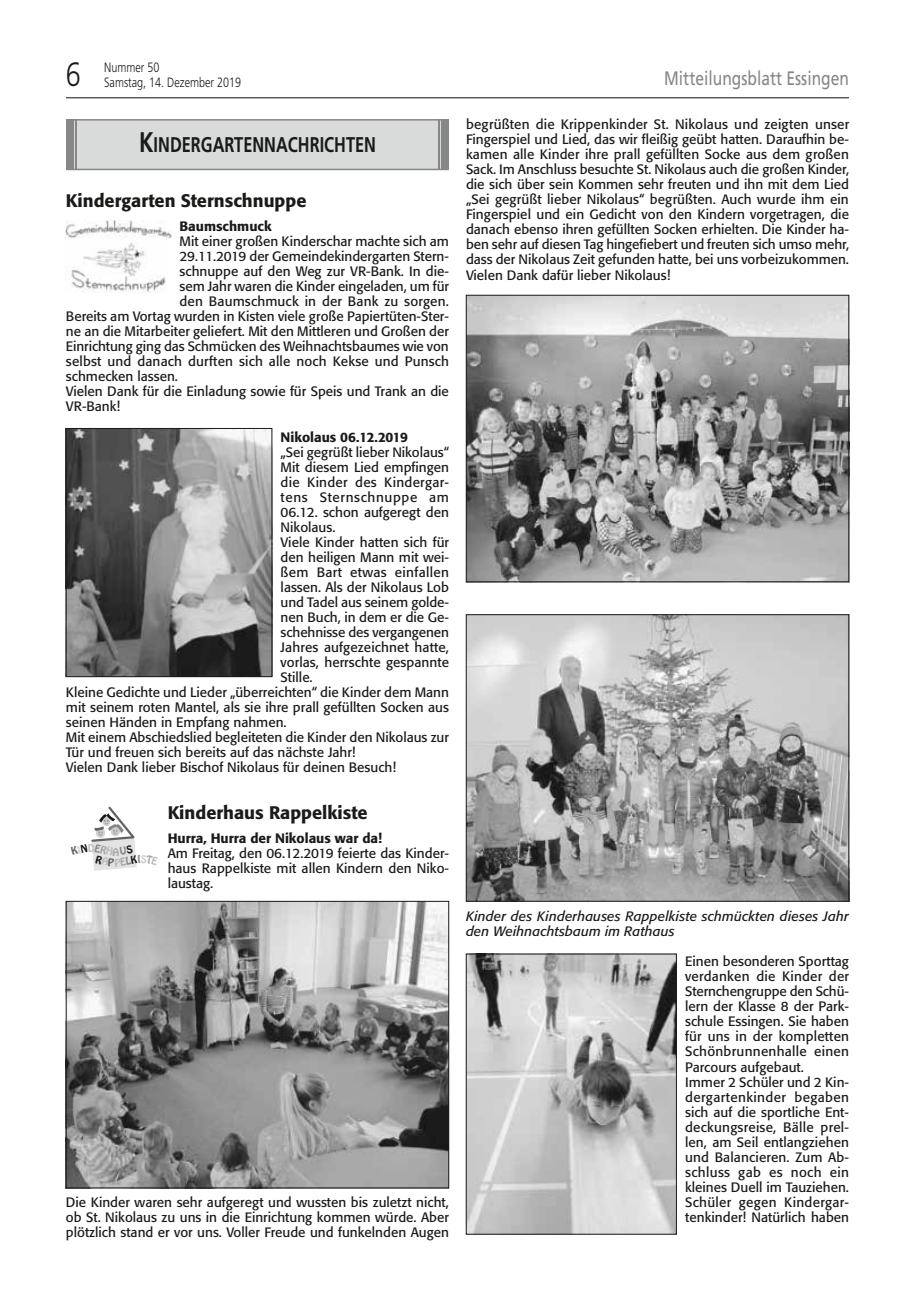
<style>
.page{position:relative;width:915px;height:1297px;background:#fff}
.page>*{position:absolute;margin:0;border:0;box-sizing:border-box;transform-origin:0 0}
.t1{font:300 33.75px "Frutiger";color:#1a1a18;scale:.8 1}
.t2{font:700 21.3px "Frutiger";color:#1a1a18;scale:.77 1}
.t3{font:19.5px "Frutiger";color:#868786;scale:.8 1}
.t4{font:500 18px "Formata";color:#1a1a18}
.t5{font:13.5px/15.1px "Formata";color:#1a1a18;text-align:justify}
.t6{font:italic 13.5px/15.1px "Formata";letter-spacing:.01em;color:#1a1a18}
.t7{font:500 13.5px "Formata";color:#1a1a18}
.t8{font:300 13.5px "Frutiger";color:#1a1a18;scale:.8 1}
.t9{font:13.5px "Formata";letter-spacing:.02em;color:#1a1a18}
.t10{font:13.5px "Formata";letter-spacing:.025em;color:#1a1a18}
.t11{font:13.5px "Formata";letter-spacing:.045em;color:#1a1a18}
.s1{font-size:28.35px}
</style>
<div class="page">
<hr style="left:66px;top:97px;width:782px;height:1px;background:#1a1a18">
<div style="left:67px;top:121px;width:380px;height:48px;background:#d9dada"></div>
<div style="left:66px;top:119px;width:383px;height:51px;border:2px solid #868786"></div>
<div style="left:441px;top:119px;width:8px;height:50px;background:#868786"></div>
<hr style="left:438px;top:119px;width:1px;height:51px;background:#868786">
<div style="left:66px;top:119px;width:7px;height:51px;background:#868786"></div>
<hr style="left:75px;top:119px;width:2px;height:50px;background:#868786">
<img style="left:68px;top:430px;width:202px;height:245px">
<div style="left:66px;top:428px;width:206px;height:249px;border:1px solid #1a1a18"></div>
<img style="left:68px;top:903px;width:379px;height:283px">
<div style="left:66px;top:901px;width:383px;height:287px;border:1px solid #1a1a18"></div>
<img style="left:66px;top:221px;width:106px;height:71px">
<img style="left:468px;top:297px;width:378px;height:283px">
<div style="left:466px;top:295px;width:382px;height:287px;border:1px solid #1a1a18"></div>
<img style="left:468px;top:616px;width:378px;height:283px">
<div style="left:466px;top:614px;width:382px;height:287px;border:1px solid #1a1a18"></div>
<img style="left:468px;top:956px;width:206px;height:276px">
<div style="left:466px;top:954px;width:210px;height:280px;border:1px solid #1a1a18"></div>
<svg style="left:91px;top:806px;width:46px;height:65px"></svg>
<h1 class="t1" style="left:66px;top:55px;width:20px">6</h1>
<p class="t8" style="left:104px;top:60px;width:71px">Nummer 50</p>
<p class="t8" style="left:104px;top:75px;width:173px">Samstag, 14. Dezember 2019</p>
<h3 class="t3" style="left:664px;top:67px;width:232px">Mitteilungsblatt Essingen</h3>
<h2 class="t2" style="left:139px;top:132px;width:309px"><span class="s1">K</span>INDERGARTENNACHRICHTEN</h2>
<h3 class="t4" style="left:66px;top:190px;width:242px">Kindergarten Sternschnuppe</h3>
<p class="t7" style="left:179px;top:217px;width:93px">Baumschmuck</p>
<p class="t5" style="left:179px;top:233px;width:271px">Mit einer großen Kinderschar machte sich am</p>
<p class="t5" style="left:179px;top:248px;width:271px">29.11.2019 der Gemeindekindergarten Stern-</p>
<p class="t5" style="left:179px;top:263px;width:271px">schnuppe auf den Weg zur VR-Bank. In die-</p>
<p class="t5" style="left:179px;top:278px;width:271px">sem Jahr waren die Kinder eingeladen, um für</p>
<p class="t5" style="left:179px;top:293px;width:270px">den Baumschmuck in der Bank zu sorgen.</p>
<p class="t5" style="left:66px;top:308px;width:384px">Bereits am Vortag wurden in Kisten viele große Papiertüten-Ster-</p>
<p class="t5" style="left:66px;top:323px;width:384px">ne an die Mitarbeiter geliefert. Mit den Mittleren und Großen der</p>
<p class="t5" style="left:66px;top:338px;width:384px">Einrichtung ging das Schmücken des Weihnachtsbaumes wie von</p>
<p class="t5" style="left:66px;top:353px;width:384px">selbst und danach durften sich alle noch Kekse und Punsch</p>
<p class="t5" style="left:66px;top:368px;width:113px">schmecken lassen.</p>
<p class="t5" style="left:66px;top:383px;width:384px">Vielen Dank für die Einladung sowie für Speis und Trank an die</p>
<p class="t5" style="left:66px;top:398px;width:56px">VR-Bank!</p>
<p class="t7" style="left:280px;top:429px;width:129px">Nikolaus 06.12.2019</p>
<p class="t5" style="left:280px;top:445px;width:170px">„Sei gegrüßt lieber Nikolaus“</p>
<p class="t5" style="left:280px;top:460px;width:170px">Mit diesem Lied empfingen</p>
<p class="t9" style="left:280px;top:474px;width:170px">die Kinder des Kindergar-</p>
<p class="t11" style="left:280px;top:489px;width:170px">tens Sternschnuppe am</p>
<p class="t5" style="left:280px;top:505px;width:170px">06.12. schon aufgeregt den</p>
<p class="t5" style="left:280px;top:520px;width:56px">Nikolaus.</p>
<p class="t5" style="left:280px;top:535px;width:170px">Viele Kinder hatten sich für</p>
<p class="t5" style="left:280px;top:550px;width:170px">den heiligen Mann mit wei-</p>
<p class="t10" style="left:280px;top:564px;width:170px">ßem Bart etwas einfallen</p>
<p class="t5" style="left:280px;top:580px;width:170px">lassen. Als der Nikolaus Lob</p>
<p class="t5" style="left:280px;top:595px;width:170px">und Tadel aus seinem golde-</p>
<p class="t5" style="left:280px;top:610px;width:170px">nen Buch, in dem er die Ge-</p>
<p class="t5" style="left:280px;top:625px;width:170px">schehnisse des vergangenen</p>
<p class="t5" style="left:280px;top:640px;width:170px">Jahres aufgezeichnet hatte,</p>
<p class="t5" style="left:280px;top:655px;width:170px">vorlas, herrschte gespannte</p>
<p class="t5" style="left:280px;top:670px;width:34px">Stille.</p>
<p class="t5" style="left:66px;top:685px;width:384px">Kleine Gedichte und Lieder „überreichten“ die Kinder dem Mann</p>
<p class="t5" style="left:66px;top:700px;width:384px">mit seinem roten Mantel, als sie ihre prall gefüllten Socken aus</p>
<p class="t5" style="left:66px;top:715px;width:222px">seinen Händen in Empfang nahmen.</p>
<p class="t5" style="left:66px;top:730px;width:384px">Mit einem Abschiedslied begleiteten die Kinder den Nikolaus zur</p>
<p class="t5" style="left:66px;top:745px;width:291px">Tür und freuen sich bereits auf das nächste Jahr!</p>
<p class="t5" style="left:66px;top:760px;width:331px">Vielen Dank lieber Bischof Nikolaus für deinen Besuch!</p>
<h3 class="t4" style="left:168px;top:802px;width:201px">Kinderhaus Rappelkiste</h3>
<p class="t7" style="left:168px;top:830px;width:216px">Hurra, Hurra der Nikolaus war da!</p>
<p class="t5" style="left:168px;top:846px;width:283px">Am Freitag, den 06.12.2019 feierte das Kinder&shy;haus Rappelkiste mit allen Kindern den Niko&shy;laustag.</p>
<p class="t5" style="left:66px;top:1195px;width:384px">Die Kinder waren sehr aufgeregt und wussten bis zuletzt nicht, ob St. Nikolaus zu uns in die Einrichtung kommen würde. Aber plötzlich stand er vor uns. Voller Freude und funkelnden Augen</p>
<p class="t5" style="left:466px;top:116px;width:384px">begrüßten die Krippenkinder St. Nikolaus und zeigten unser Fingerspiel und Lied, das wir fleißig geübt hatten. Daraufhin be&shy;kamen alle Kinder ihre prall gefüllten Socke aus dem großen Sack. Im Anschluss besuchte St. Nikolaus auch die großen Kinder, die sich über sein Kommen sehr freuten und ihn mit dem Lied „Sei gegrüßt lieber Nikolaus“ begrüßten. Auch wurde ihm ein Fingerspiel und ein Gedicht von den Kindern vorgetragen, die danach ebenso ihren gefüllten Socken erhielten. Die Kinder ha&shy;ben sehr auf diesen Tag hingefiebert und freuten sich umso mehr, dass der Nikolaus Zeit gefunden hatte, bei uns vorbeizukommen.<br>Vielen Dank dafür lieber Nikolaus!</p>
<p class="t6" style="left:466px;top:908px;width:384px">Kinder des Kinderhauses Rappelkiste schmückten dieses Jahr den Weihnachtsbaum im Rathaus</p>
<p class="t5" style="left:685px;top:954px;width:165px;text-align:left">Einen besonderen Sporttag verdanken die Kinder der<br>Sternchengruppe den Schü&shy;lern der Klasse 8 der Park&shy;schule Essingen. Sie haben für uns in der kompletten<br>Schönbrunnenhalle einen<br>Parcours aufgebaut.<br>Immer 2 Schüler und 2 Kin&shy;dergartenkinder begaben sich auf die sportliche Ent&shy;deckungsreise, Bälle prel&shy;len, am Seil entlangziehen und Balancieren. Zum Ab&shy;schluss gab es noch ein kleines Duell im Tauziehen.<br>Schüler gegen Kindergar&shy;tenkinder! Natürlich haben</p>
</div>
